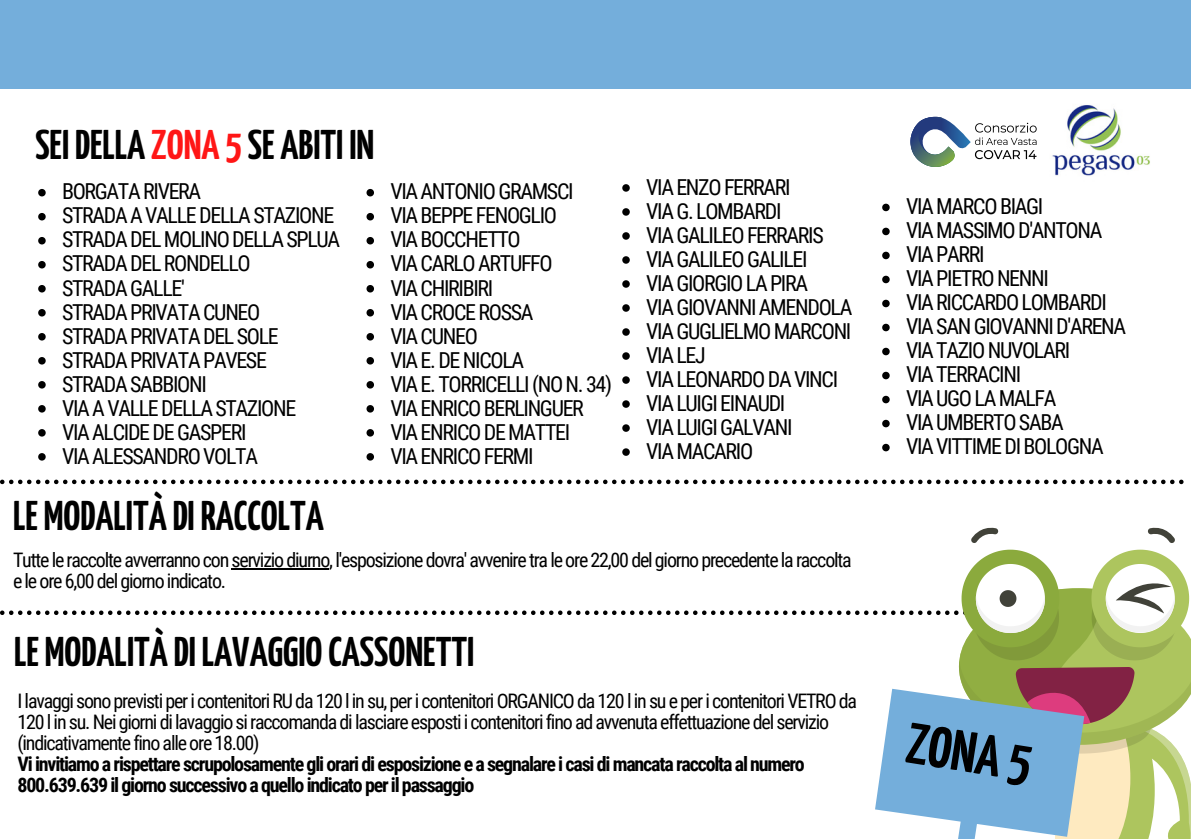
<style>
.page{position:relative;width:1191px;height:839px;background:#fff}
.page>*{position:absolute;margin:0;border:0;box-sizing:border-box;transform-origin:0 0}
.t1{font:700 57.4px "Yanone Kaffeesatz";color:#000}
.t2{font:700 41.4px "Yanone Kaffeesatz";color:#000}
.t3{font:22px/24px "Roboto Condensed";letter-spacing:-.06em;color:#000}
.t4{font:20px/21px "Roboto Condensed";letter-spacing:-.06em;color:#000}
.t5{font:700 20px/21px "Roboto Condensed";letter-spacing:-.06em;color:#000}
.s1{color:#ff1616}
</style>
<div class="page">
<div style="left:0;top:0;width:1191px;height:88px;background:#74aedb"></div>
<svg style="left:1148px;top:527px;width:27px;height:16px"></svg>
<svg style="left:971px;top:527px;width:27px;height:16px"></svg>
<svg style="left:0;top:549px;width:1191px;height:289px"></svg>
<svg style="left:0;top:479px;width:1184px;height:5px"></svg>
<svg style="left:38px;top:189px;width:8px;height:7px"></svg>
<svg style="left:38px;top:213px;width:8px;height:7px"></svg>
<svg style="left:38px;top:237px;width:8px;height:7px"></svg>
<svg style="left:38px;top:261px;width:8px;height:7px"></svg>
<svg style="left:38px;top:285px;width:8px;height:7px"></svg>
<svg style="left:38px;top:309px;width:8px;height:7px"></svg>
<svg style="left:38px;top:333px;width:8px;height:7px"></svg>
<svg style="left:38px;top:357px;width:8px;height:7px"></svg>
<svg style="left:38px;top:381px;width:8px;height:7px"></svg>
<svg style="left:38px;top:405px;width:8px;height:7px"></svg>
<svg style="left:38px;top:429px;width:8px;height:7px"></svg>
<svg style="left:38px;top:453px;width:8px;height:7px"></svg>
<hr style="left:232px;top:568px;width:97px;height:1px;background:#000">
<img style="left:1052px;top:105px;width:98px;height:71px">
<svg style="left:367px;top:189px;width:7px;height:7px"></svg>
<svg style="left:367px;top:213px;width:7px;height:7px"></svg>
<svg style="left:367px;top:237px;width:7px;height:7px"></svg>
<svg style="left:367px;top:261px;width:7px;height:7px"></svg>
<svg style="left:367px;top:285px;width:7px;height:7px"></svg>
<svg style="left:367px;top:309px;width:7px;height:7px"></svg>
<svg style="left:367px;top:333px;width:7px;height:7px"></svg>
<svg style="left:367px;top:357px;width:7px;height:7px"></svg>
<svg style="left:367px;top:381px;width:7px;height:7px"></svg>
<svg style="left:367px;top:405px;width:7px;height:7px"></svg>
<svg style="left:367px;top:429px;width:7px;height:7px"></svg>
<svg style="left:367px;top:453px;width:7px;height:7px"></svg>
<svg style="left:622px;top:184px;width:8px;height:8px"></svg>
<svg style="left:622px;top:208px;width:8px;height:8px"></svg>
<svg style="left:622px;top:232px;width:8px;height:8px"></svg>
<svg style="left:622px;top:256px;width:8px;height:8px"></svg>
<svg style="left:622px;top:280px;width:8px;height:8px"></svg>
<svg style="left:622px;top:304px;width:8px;height:8px"></svg>
<svg style="left:622px;top:328px;width:8px;height:8px"></svg>
<svg style="left:622px;top:352px;width:8px;height:8px"></svg>
<svg style="left:622px;top:376px;width:8px;height:8px"></svg>
<svg style="left:622px;top:400px;width:8px;height:8px"></svg>
<svg style="left:622px;top:424px;width:8px;height:8px"></svg>
<svg style="left:622px;top:448px;width:8px;height:8px"></svg>
<svg style="left:882px;top:204px;width:8px;height:7px"></svg>
<svg style="left:882px;top:228px;width:8px;height:7px"></svg>
<svg style="left:882px;top:252px;width:8px;height:7px"></svg>
<svg style="left:882px;top:276px;width:8px;height:7px"></svg>
<svg style="left:882px;top:300px;width:8px;height:7px"></svg>
<svg style="left:882px;top:324px;width:8px;height:7px"></svg>
<svg style="left:882px;top:348px;width:8px;height:7px"></svg>
<svg style="left:882px;top:372px;width:8px;height:7px"></svg>
<svg style="left:882px;top:396px;width:8px;height:7px"></svg>
<svg style="left:882px;top:420px;width:8px;height:7px"></svg>
<svg style="left:882px;top:444px;width:8px;height:7px"></svg>
<svg style="left:910px;top:117px;width:127px;height:50px"></svg>
<h2 class="t2" style="left:35px;top:129px;width:340px">SEIDELLA <span class="s1">ZONA 5</span> SE ABITI IN</h2>
<p class="t3" style="left:62px;top:180px;width:280px">BORGATA RIVERA<br>STRADA A VALLE DELLA STAZIONE<br>STRADA DEL MOLINO DELLA SPLUA<br>STRADA DEL RONDELLO<br>STRADA GALLE'<br>STRADA PRIVATA CUNEO<br>STRADA PRIVATA DEL SOLE<br>STRADA PRIVATA PAVESE<br>STRADA SABBIONI<br>VIA A VALLE DELLA STAZIONE<br>VIA ALCIDE DE GASPERI<br>VIA ALESSANDRO VOLTA</p>
<h2 class="t2" style="left:13px;top:499px;width:312px">LE MODALITÀ DIRACCOLTA</h2>
<p class="t3" style="left:390px;top:180px;width:223px">VIA ANTONIO GRAMSCI<br>VIA BEPPE FENOGLIO<br>VIA BOCCHETTO<br>VIA CARLO ARTUFFO<br>VIA CHIRIBIRI<br>VIA CROCE ROSSA<br>VIA CUNEO<br>VIA E. DE NICOLA<br>VIA E. TORRICELLI (NO N. 34)<br>VIA ENRICO BERLINGUER<br>VIA ENRICO DE MATTEI<br>VIA ENRICO FERMI</p>
<p class="t3" style="left:646px;top:175px;width:208px">VIA ENZO FERRARI<br>VIA G. LOMBARDI<br>VIA GALILEO FERRARIS<br>VIA GALILEO GALILEI<br>VIA GIORGIO LA PIRA<br>VIA GIOVANNI AMENDOLA<br>VIA GUGLIELMO MARCONI<br>VIA LEJ<br>VIA LEONARDO DA VINCI<br>VIA LUIGI EINAUDI<br>VIA LUIGI GALVANI<br>VIA MACARIO</p>
<p class="t4" style="left:13px;top:549px;width:840px">Tutte le raccolte avverranno con servizio diurno, l'esposizione dovra' avvenire tra le ore 22,00 del giorno precedente la raccolta e le ore 6,00 del giorno indicato.</p>
<h2 class="t2" style="left:14px;top:635px;width:462px">LE MODALITÀ DILAVAGGIO CASSONETTI</h2>
<p class="t4" style="left:17px;top:690px;width:841px">I lavaggi sono previsti per i contenitori RU da 120 l in su, per i contenitori ORGANICO da 120 l in su e per i contenitori VETRO da<br>120 l in su. Nei giorni di lavaggio si raccomanda di lasciare esposti i contenitori fino ad avvenuta effettuazione del servizio (indicativamente fino alle ore 18.00)</p>
<p class="t5" style="left:17px;top:753px;width:789px">Vi invitiamo a rispettare scrupolosamente gli orari di esposizione e a segnalare i casi di mancata raccolta al numero<br>800.639.639 il giorno successivo a quello indicato per il passaggio</p>
<p class="t3" style="left:906px;top:195px;width:222px">VIA MARCO BIAGI<br>VIA MASSIMO D'ANTONA<br>VIA PARRI<br>VIA PIETRO NENNI<br>VIA RICCARDO LOMBARDI<br>VIA SAN GIOVANNI D'ARENA<br>VIA TAZIO NUVOLARI<br>VIA TERRACINI<br>VIA UGO LA MALFA<br>VIA UMBERTO SABA<br>VIA VITTIME DI BOLOGNA</p>
<h1 class="t1" style="left:911px;top:720px;width:127px;rotate:9deg">ZONA 5</h1>
</div>
